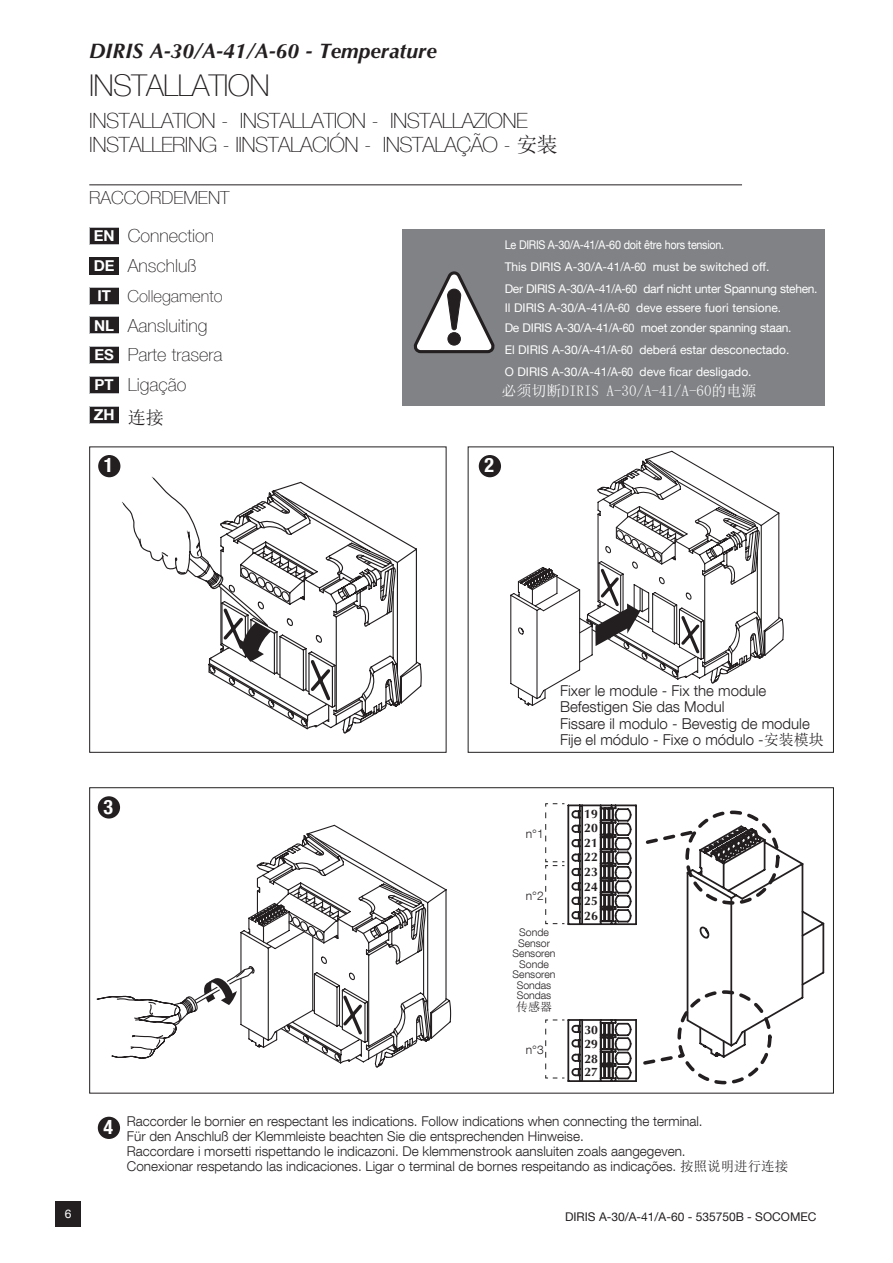
<style>
.page{position:relative;width:893px;height:1263px;background:#fff}
.page>*{position:absolute;margin:0;border:0;box-sizing:border-box;transform-origin:0 0}
.t1{font:100 30px "Helvetica Neue LT Com";letter-spacing:-.025em;color:#231f20}
.t2{font:100 21px/24px "Helvetica Neue LT Com";letter-spacing:-.025em;color:#231f20}
.t3{font:italic 700 21px "Optima LT Std";color:#231f20}
.t4{font:700 condensed 19.95px "Helvetica Neue LT Com";color:#fff}
.t5{font:100 18px/29.7px "Helvetica Neue LT Com";color:#231f20}
.t6{font:18px "Sim Sun";color:#231f20}
.t7{font:100 16.5px "Helvetica Neue LT Com";color:#231f20}
.t8{font:300 15px/16.5px "Helvetica Neue LT Com";color:#231f20}
.t9{font:15px "Sim Sun";color:#fff}
.t10{font:700 15px/29.7px "Helvetica Neue LT Com";color:#fff}
.t11{font:300 13.5px/15px "Helvetica Neue LT Com";color:#231f20}
.t12{font:700 12.3px/14.4px "Optima";color:#231f20;text-align:justify}
.t13{font:12px/19.5px "Helvetica Neue LT Com";letter-spacing:-.005em;color:#fff}
.t14{font:12px/22px "Helvetica Neue LT Com";letter-spacing:-.025em;color:#fff;scale:.9 1}
.t15{font:12px "Helvetica Neue LT Com";color:#231f20}
.t16{font:300 12px "Helvetica Neue LT Com";color:#231f20}
.t17{font:12px "Sim Sun";color:#231f20}
.t18{font:300 10.5px/10.5px "Helvetica Neue LT Com";color:#231f20;text-align:center}
.s1{font-family:"Sim Sun";font-weight:400}
</style>
<div class="page">
<div style="left:55px;top:1201px;width:26px;height:25px;background:#231f20"></div>
<hr style="left:89px;top:185px;width:653px;height:1px;background:#231f20">
<svg style="left:89px;top:227px;width:30px;height:17px"></svg>
<div style="left:90px;top:228px;width:28px;height:16px;background:#231f20"></div>
<div style="left:89px;top:257px;width:30px;height:17px;background:#231f20"></div>
<svg style="left:89px;top:287px;width:30px;height:17px"></svg>
<div style="left:90px;top:288px;width:28px;height:15px;background:#231f20"></div>
<svg style="left:89px;top:317px;width:30px;height:17px"></svg>
<div style="left:90px;top:318px;width:28px;height:15px;background:#231f20"></div>
<svg style="left:89px;top:347px;width:30px;height:17px"></svg>
<div style="left:90px;top:347px;width:28px;height:16px;background:#231f20"></div>
<svg style="left:89px;top:376px;width:30px;height:17px"></svg>
<div style="left:90px;top:377px;width:28px;height:16px;background:#231f20"></div>
<svg style="left:89px;top:406px;width:30px;height:17px"></svg>
<div style="left:90px;top:407px;width:28px;height:15px;background:#231f20"></div>
<svg style="left:272px;top:536px;width:150px;height:197px"></svg>
<svg style="left:122px;top:476px;width:274px;height:233px"></svg>
<div style="left:89px;top:446px;width:357px;height:307px;border:1px solid #231f20"></div>
<svg style="left:510px;top:451px;width:175px;height:236px"></svg>
<svg style="left:517px;top:458px;width:169px;height:248px"></svg>
<svg style="left:517px;top:459px;width:267px;height:225px"></svg>
<svg style="left:595px;top:467px;width:165px;height:212px"></svg>
<div style="left:468px;top:446px;width:366px;height:307px;border:1px solid #231f20"></div>
<div style="left:98px;top:455px;width:22px;height:22px;background:#231f20;border-radius:50%"></div>
<div style="left:479px;top:455px;width:22px;height:22px;background:#231f20;border-radius:50%"></div>
<div style="left:89px;top:787px;width:745px;height:306px;background:#fff;border:1px solid #231f20"></div>
<div style="left:98px;top:796px;width:22px;height:22px;background:#231f20;border-radius:50%"></div>
<svg style="left:340px;top:878px;width:111px;height:190px"></svg>
<svg style="left:97px;top:832px;width:330px;height:231px"></svg>
<svg style="left:805px;top:912px;width:19px;height:72px"></svg>
<svg style="left:545px;top:803px;width:260px;height:281px"></svg>
<div style="left:98px;top:1117px;width:22px;height:22px;background:#231f20;border-radius:50%"></div>
<div style="left:403px;top:230px;width:422px;height:176px;background:#808285"></div>
<svg style="left:413px;top:271px;width:82px;height:83px"></svg>
<h2 class="t3" style="left:89px;top:39px;width:349px">DIRIS A-30/A-41/A-60 - Temperature</h2>
<h1 class="t1" style="left:89px;top:67px;width:182px">INSTALLATION</h1>
<h2 class="t2" style="left:89px;top:109px;width:470px">INSTALLATION - INSTALLATION - INSTALLAZIONE<br>INSTALLERING - IINSTALACIÓN - INSTALAÇÃO - <span class="s1">安装</span></h2>
<h3 class="t5" style="left:128px;top:178px;width:103px;line-height:38.2px;text-indent:-39px">RACCORDEMENT<br>Connection</h3>
<h3 class="t5" style="left:128px;top:251px;width:70px">Anschluß</h3>
<p class="t7" style="left:127px;top:286px;width:97px">Collegamento</p>
<h3 class="t5" style="left:128px;top:310px;width:96px">Aansluiting<br>Parte trasera<br>Ligação</h3>
<h3 class="t6" style="left:128px;top:409px;width:37px">连接</h3>
<p class="t10" style="left:94px;top:221px;width:22px">EN<br>DE<br>IT<br>NL<br>ES<br>PT<br>ZH</p>
<h3 class="t4" style="left:104px;top:453px;width:11px">1</h3>
<h3 class="t4" style="left:484px;top:453px;width:11px">2</h3>
<p class="t14" style="left:505px;top:233px;width:349px">Le DIRIS A-30/A-41/A-60 doit être hors tension.<br>This DIRIS A-30/A-41/A-60 must be switched off.<br>Der DIRIS A-30/A-41/A-60 darf nicht unter Spannung stehen.</p>
<p class="t13" style="left:505px;top:298px;width:288px">Il DIRIS A-30/A-41/A-60 deve essere fuori tensione.<br>De DIRIS A-30/A-41/A-60 moet zonder spanning staan.</p>
<p class="t13" style="left:505px;top:338px;width:286px;line-height:22px">El DIRIS A-30/A-41/A-60 deberá estar desconectado.<br>O DIRIS A-30/A-41/A-60 deve ficar desligado.</p>
<p class="t9" style="left:502px;top:383px;width:256px">必须切断DIRIS A-30/A-41/A-60的电源</p>
<p class="t8" style="left:560px;top:682px;width:265px">Fixer le module - Fix the module<br>Befestigen Sie das Modul<br>Fissare il modulo - Bevestig de module<br>Fije el módulo - Fixe o módulo -<span class="s1">安装模块</span></p>
<h3 class="t4" style="left:103px;top:794px;width:11px">3</h3>
<p class="t16" style="left:526px;top:826px;width:19px">n°1</p>
<p class="t16" style="left:526px;top:888px;width:19px">n°2</p>
<p class="t18" style="left:513px;top:927px;width:44px">Sonde<br>Sensor<br>Sensoren<br>Sonde<br>Sensoren<br>Sondas<br>Sondas</p>
<p class="t17" style="left:516px;top:1001px;width:37px">传感器</p>
<p class="t16" style="left:526px;top:1042px;width:19px">n°3</p>
<p class="t12" style="left:584px;top:807px;width:15px">19<br>20<br>21<br>22</p>
<p class="t12" style="left:584px;top:865px;width:15px">23<br>24<br>25<br>26</p>
<p class="t12" style="left:584px;top:1022px;width:15px">30</p>
<p class="t12" style="left:584px;top:1037px;width:15px">29</p>
<p class="t12" style="left:584px;top:1051px;width:15px">28</p>
<p class="t12" style="left:584px;top:1065px;width:15px">27</p>
<h3 class="t4" style="left:103px;top:1115px;width:11px">4</h3>
<p class="t11" style="left:127px;top:1114px;width:663px">Raccorder le bornier en respectant les indications. Follow indications when connecting the terminal.<br>Für den Anschluß der Klemmleiste beachten Sie die entsprechenden Hinweise.<br>Raccordare i morsetti rispettando le indicazoni. De klemmenstrook aansluiten zoals aangegeven.<br>Conexionar respetando las indicaciones. Ligar o terminal de bornes respeitando as indicações. <span class="s1">按照说明进行连接</span></p>
<p class="t13" style="left:65px;top:1204px;width:8px">6</p>
<p class="t15" style="left:565px;top:1209px;width:253px">DIRIS A-30/A-41/A-60 - 535750B - SOCOMEC</p>
</div>
